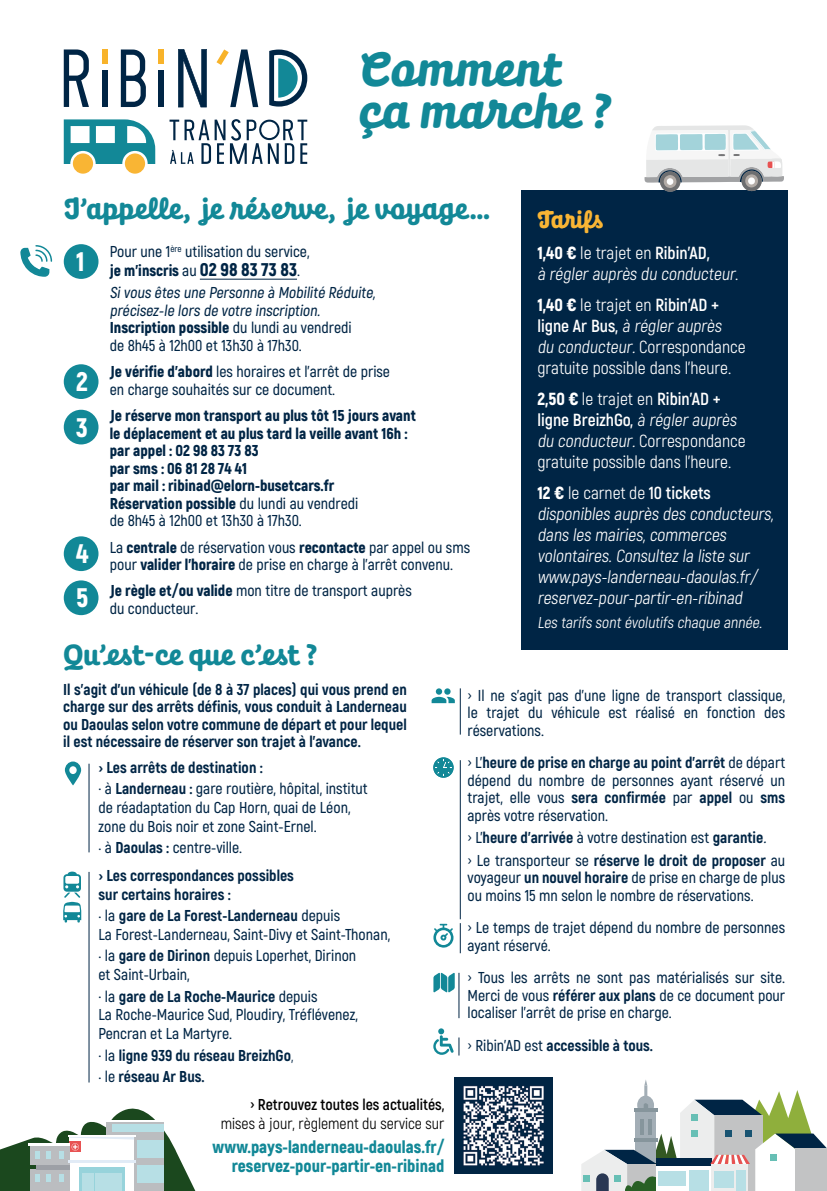
<style>
.page{position:relative;width:827px;height:1191px;background:#fff}
.page>*{position:absolute;margin:0;border:0;box-sizing:border-box;transform-origin:0 0}
.t1{font:800 49px/42px "Finlay";color:#128897}
.t2{font:800 29.75px "Finlay";color:#128897}
.t3{font:900 26.78px/45.5px "Akrobat";color:#fff}
.t4{font:800 24.5px "Finlay";color:#f9b534}
.t5{font:17.5px/21px "Akrobat";color:#fff}
.t6{font:900 17.5px/19.2px "Akrobat";color:#128897;text-align:right}
.t7{font:600 15.75px/17.5px "Akrobat";color:#002545}
.t8{font:800 15.75px/17.5px "Akrobat";color:#002545}
.t9{font:900 15.75px/17.5px "Akrobat";color:#002545}
.t10{font:15.75px "Akrobat";color:#fff}
.t11{font:15.75px "Akrobat";color:#000}
.t12{font:700 15.75px "Akrobat";color:#000}
.s1{font-weight:900}
.s2{font-weight:900;font-size:18.38px}
.s3{font-weight:600}
.s4{font-weight:700}
.s5{font-weight:800}
.s6{font-weight:400}
</style>
<div class="page">
<svg style="left:581px;top:1080px;width:245px;height:111px"></svg>
<svg style="left:0;top:1108px;width:196px;height:83px"></svg>
<hr style="left:68px;top:1160px;width:68px;height:2px;background:#e1ebf6">
<div style="left:583px;top:1175px;width:7px;height:7px;background:#67bfb5"></div>
<div style="left:521px;top:191px;width:266px;height:459px;background:#002545"></div>
<img style="left:454px;top:1077px;width:98px;height:96px">
<svg style="left:644px;top:125px;width:140px;height:67px"></svg>
<div style="left:64px;top:244px;width:34px;height:35px;background:#128897;border-radius:50%"></div>
<div style="left:64px;top:364px;width:34px;height:35px;background:#128897;border-radius:50%"></div>
<div style="left:64px;top:410px;width:34px;height:34px;background:#128897;border-radius:50%"></div>
<div style="left:64px;top:536px;width:34px;height:35px;background:#128897;border-radius:50%"></div>
<div style="left:64px;top:580px;width:34px;height:35px;background:#128897;border-radius:50%"></div>
<svg style="left:169px;top:119px;width:138px;height:45px"></svg>
<div style="left:125px;top:153px;width:20px;height:21px;background:#f9b534;border-radius:50%"></div>
<div style="left:73px;top:153px;width:20px;height:21px;background:#f9b534;border-radius:50%"></div>
<svg style="left:64px;top:119px;width:91px;height:45px"></svg>
<svg style="left:216px;top:49px;width:42px;height:58px"></svg>
<div style="left:158px;top:71px;width:6px;height:36px;background:#002545"></div>
<div style="left:158px;top:49px;width:6px;height:15px;background:#f8b32a"></div>
<div style="left:102px;top:71px;width:6px;height:36px;background:#002545"></div>
<div style="left:102px;top:49px;width:6px;height:15px;background:#f8b32a"></div>
<svg style="left:64px;top:49px;width:25px;height:58px"></svg>
<svg style="left:178px;top:49px;width:29px;height:58px"></svg>
<svg style="left:121px;top:49px;width:25px;height:58px"></svg>
<svg style="left:269px;top:50px;width:38px;height:57px"></svg>
<hr style="left:89px;top:872px;width:1px;height:210px;background:#002545">
<hr style="left:89px;top:763px;width:1px;height:89px;background:#002545">
<svg style="left:433px;top:1028px;width:26px;height:27px"></svg>
<hr style="left:458px;top:972px;width:1px;height:46px;background:#002545">
<hr style="left:460px;top:760px;width:1px;height:159px;background:#002545">
<hr style="left:460px;top:688px;width:1px;height:46px;background:#002545">
<hr style="left:460px;top:923px;width:1px;height:30px;background:#002545">
<svg style="left:20px;top:245px;width:32px;height:32px"></svg>
<svg style="left:433px;top:757px;width:20px;height:20px"></svg>
<svg style="left:433px;top:923px;width:20px;height:25px"></svg>
<svg style="left:63px;top:871px;width:18px;height:51px"></svg>
<svg style="left:65px;top:761px;width:16px;height:24px"></svg>
<svg style="left:433px;top:972px;width:21px;height:20px"></svg>
<svg style="left:431px;top:688px;width:24px;height:15px"></svg>
<hr style="left:200px;top:279px;width:97px;height:1px;background:#002545">
<h1 class="t1" style="left:357px;top:48px;width:261px">Comment ça marche ?</h1>
<h2 class="t2" style="left:64px;top:191px;width:428px">J’appelle, je réserve, je voyage…</h2>
<h3 class="t3" style="left:76px;top:239px;width:10px">1</h3>
<h3 class="t3" style="left:76px;top:359px;width:13px">2<br>3</h3>
<h3 class="t3" style="left:76px;top:532px;width:14px;line-height:44.1px">4<br>5</h3>
<p class="t7" style="left:110px;top:242px;width:201px;line-height:18.4px">Pour une 1<sup>ère</sup> utilisation du service, <span class="s1">je m’inscris</span> au <span class="s2">02 98 83 73 83</span>.</p>
<p class="t7" style="left:110px;top:284px;width:270px">Sivous êtes une Personne à Mobilité Réduite, précisez-le lors de votre inscription.<br><span class="s1">Inscription possible</span> du lundi au vendredi<br>de 8h45 à 12h00 et 13h30 à 17h30.</p>
<p class="t7" style="left:110px;top:363px;width:282px"><span class="s1">Je vérifie d’abord</span> les horaires et l’arrêt de prise en charge souhaités sur ce document.</p>
<p class="t9" style="left:110px;top:406px;width:307px">Je réserve mon transport au plus tôt 15 jours avant le déplacement et au plus tard la veille avant 16h : par appel : 02 98 83 73 83<br>par sms : 06 81 28 74 41<br>par mail : ribinad@elorn-busetcars.fr<br>Réservation possible <span class="s3">du lundi au vendredi<br>de 8h45 à 12h00 et 13h30 à 17h30.</span></p>
<p class="t7" style="left:110px;top:538px;width:362px">La <span class="s1">centrale</span> de réservation vous <span class="s1">recontacte</span> par appel ou sms pour <span class="s1">valider l’horaire</span> de prise en charge à l’arrêt convenu.</p>
<p class="t7" style="left:110px;top:582px;width:303px"><span class="s1">Je règle et/ou valide</span> mon titre de transport auprès du conducteur.</p>
<h2 class="t2" style="left:63px;top:637px;width:255px">Qu’est-ce que c’est ?</h2>
<h3 class="t4" style="left:537px;top:205px;width:70px">Tarifs</h3>
<p class="t5" style="left:537px;top:242px;width:202px"><span class="s1">1,40 €</span> le trajet en <span class="s4">Ribin’AD,<br></span>à régler auprès du conducteur.</p>
<p class="t5" style="left:537px;top:294px;width:210px"><span class="s1">1,40 €</span> le trajet en <span class="s4">Ribin’AD +<br>l i g n e Ar B us,</span> à régler auprès du conducteur. Correspondance gratuite possible dans l’heure.</p>
<p class="t5" style="left:537px;top:388px;width:210px"><span class="s1">2,50 €</span> le trajet en <span class="s4">Ribin’AD + ligne BreizhGo,</span> à régler auprès du conducteur. Correspondance gratuite possible dans l’heure.</p>
<p class="t5" style="left:537px;top:482px;width:240px"><span class="s1">12 €</span> le carnet de <span class="s4">10 tickets </span>disponibles auprès des conducteurs, dans les mairies, commerces volontaires. Consultez la liste sur www.pays-landerneau-daoulas.fr/ reservez-pour-partir-en-ribinad</p>
<p class="t10" style="left:537px;top:613px;width:229px">Les tarifs sont évolutifs chaque année.</p>
<p class="t8" style="left:63px;top:680px;width:345px;text-align:justify">Il s’agit d’un véhicule (de 8 à 37 places) qui vous prend en charge sur des arrêts définis, vous conduit à Landerneau ou Daoulas selon votre commune de départ et pour lequel il est nécessaire de réserver son trajet à l’avance.</p>
<p class="t7" style="left:467px;top:686px;width:319px;text-align:justify">› Il ne s’agit pas d’une ligne de transport classique, le trajet du véhicule est réalisé en fonction des réservations.</p>
<p class="t7" style="left:467px;top:754px;width:319px;text-align:justify">› L’<span class="s5">heure de prise en charge au point d’arrêt</span> de départ dépend du nombre de personnes ayant réservé un trajet, elle vous <span class="s5">sera confirmée</span> par <span class="s5">appel</span> ou <span class="s5">sms </span>après votre réservation.</p>
<p class="t8" style="left:467px;top:826px;width:319px;line-height:22.4px"><span class="s3">› L’</span>heure d’arrivée <span class="s3">à votre destination est</span> garantie<span class="s3">.<br>› Le transporteur se</span> réserve le droit de proposer <span class="s3">au</span></p>
<p class="t7" style="left:467px;top:869px;width:319px">voyageur <span class="s5">un nouvel horaire</span> de prise en charge de plus ou moins 15 mn selon le nombre de réservations.</p>
<p class="t7" style="left:467px;top:919px;width:319px">› Le temps de trajet dépend du nombre de personnes ayant réservé.</p>
<p class="t7" style="left:467px;top:968px;width:319px;text-align:justify">› Tous les arrêts ne sont pas matérialisés sur site.<br>Merci de vous <span class="s5">référer aux plans</span> de ce document pour localiser l’arrêt de prise en charge.</p>
<p class="t8" style="left:467px;top:1036px;width:187px"><span class="s3">› Ribin’AD est</span> accessible à tous.</p>
<p class="t8" style="left:98px;top:756px;width:271px;line-height:21.3px">› Les arrêts de destination :<br><sup>.</sup> <span class="s3">à</span> Landerneau : <span class="s3">gare routière, hôpital, institut</span></p>
<p class="t7" style="left:98px;top:798px;width:253px;line-height:18.9px">de réadaptation du Cap Horn, quai de Léon, zone du Bois noir et zone Saint-Ernel.</p>
<p class="t7" style="left:98px;top:839px;width:145px">. à <span class="s5">Daoulas :</span> centre-ville.</p>
<p class="t8" style="left:98px;top:865px;width:197px;line-height:18.9px">› Les correspondances possibles sur certains horaires :</p>
<p class="t7" style="left:98px;top:906px;width:293px;line-height:18.9px">. la <span class="s5">gare de La Forest-Landerneau</span> depuis<br>La Forest-Landerneau, Saint-Divy et Saint-Thonan,</p>
<p class="t7" style="left:98px;top:946px;width:259px;line-height:18.9px">. la <span class="s5">gare de Dirinon</span> depuis Loperhet, Dirinon et Saint-Urbain,</p>
<p class="t7" style="left:98px;top:986px;width:261px;line-height:18.9px">. la <span class="s5">gare de La Roche-Maurice</span> depuis<br>La Roche-Maurice Sud, Ploudiry, Tréflévenez,<br>Pencran et La Martyre.</p>
<p class="t8" style="left:98px;top:1044px;width:196px;line-height:21.3px"><sup>.</sup> <span class="s3">la</span> ligne 939 du réseau BreizhGo<span class="s6">, </span><sup>.</sup> <span class="s3">le</span> réseau Ar Bus.</p>
<p class="t12" style="left:250px;top:1094px;width:196px">› Retrouvez toutes les actualités,</p>
<p class="t11" style="left:221px;top:1114px;width:225px">mises à jour, règlement du service sur</p>
<p class="t6" style="left:212px;top:1137px;width:233px">www.pays-landerneau-daoulas.fr/ reservez-pour-partir-en-ribinad</p>
</div>
